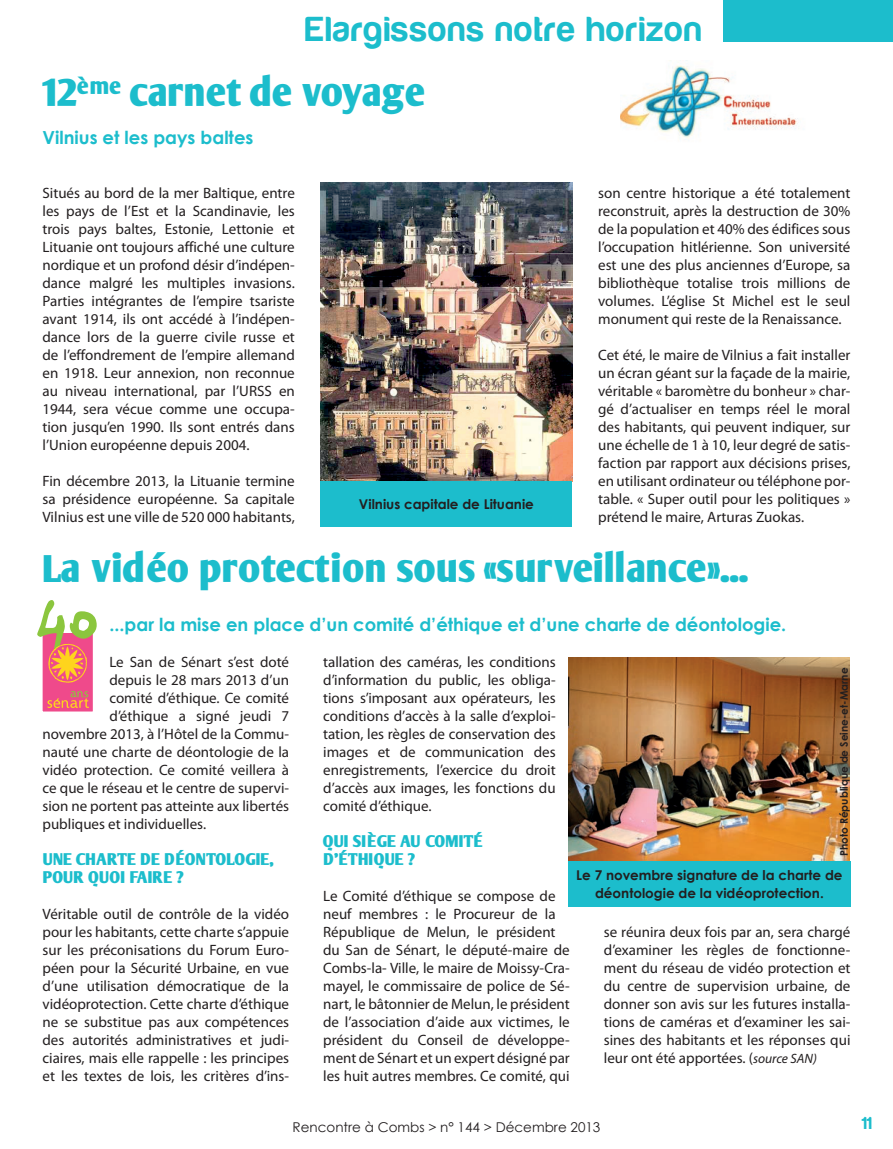
<style>
.page{position:relative;width:893px;height:1149px;background:#fff}
.page>*{position:absolute;margin:0;border:0;box-sizing:border-box;transform-origin:0 0}
.t1{font:700 37.5px "Oli Jo";color:#1cbdcc}
.t2{font:700 37.5px "Oli Jo";letter-spacing:-.035em;color:#1cbdcc}
.t3{font:36px "Harabara";letter-spacing:.05em;color:#1cbdcc}
.t4{font:700 18px "Century Gothic";color:#1cbdcc}
.t5{font:18px "Harabara";color:#1cbdcc}
.t6{font:700 16.5px/18px "Oli Jo";letter-spacing:-.05em;color:#1cbdcc}
.t7{font:15px/18px "Myriad Pro";color:#231f20;text-align:justify}
.t8{font:700 13.5px/18px "Century Gothic";color:#231f20;text-align:center}
.t9{font:13.5px "Century Gothic";color:#231f20}
.t10{font:700 10.5px "Century Gothic";color:#231f20}
.s1{font-style:italic;font-size:13.5px}
</style>
<div class="page">
<div style="left:724px;top:0;width:169px;height:42px;background:#1cbdcc"></div>
<img style="left:621px;top:65px;width:177px;height:73px">
<div style="left:42px;top:632px;width:52px;height:80px;background:#ef4a8b"></div>
<div style="left:41px;top:631px;width:54px;height:82px;border:2px solid #fff"></div>
<svg style="left:47px;top:691px;width:42px;height:16px"></svg>
<svg style="left:37px;top:600px;width:60px;height:82px"></svg>
<img style="left:320px;top:183px;width:252px;height:298px">
<div style="left:320px;top:481px;width:252px;height:45px;background:#1cbdcc"></div>
<img style="left:568px;top:657px;width:281px;height:203px">
<div style="left:568px;top:860px;width:282px;height:46px;background:#1cbdcc"></div>
<h2 class="t3" style="left:305px;top:11px;width:398px">Elargissons notre horizon</h2>
<h1 class="t2" style="left:43px;top:71px;width:384px">12<sup>ème</sup> carnet de voyage</h1>
<p class="t4" style="left:43px;top:124px;width:212px">Vilnius et les pays baltes</p>
<p class="t7" style="left:43px;top:184px;width:254px">Situés au bord de la mer Baltique, entre les pays de l’Est et la Scandinavie, les trois pays baltes, Estonie, Lettonie et Lituanie ont toujours affiché une culture nordique et un profond désir d’indépen&shy;dance malgré les multiples invasions.<br>Parties intégrantes de l’empire tsariste avant 1914, ils ont accédé à l’indépen&shy;dance lors de la guerre civile russe et de l’effondrement de l’empire allemand en 1918. Leur annexion, non reconnue au niveau international, par l’URSS en 1944, sera vécue comme une occupa&shy;tion jusqu’en 1990. Ils sont entrés dans l’Union européenne depuis 2004.</p>
<p class="t7" style="left:43px;top:472px;width:254px">Fin décembre 2013, la Lituanie termine sa présidence européenne. Sa capitale Vilnius est une ville de 520 000 habitants,</p>
<p class="t7" style="left:598px;top:184px;width:254px">son centre historique a été totalement reconstruit, après la destruction de 30% de la population et 40% des édifices sous l’occupation hitlérienne. Son université est une des plus anciennes d’Europe, sa bibliothèque totalise trois millions de volumes. L’église St Michel est le seul monument qui reste de la Renaissance.</p>
<p class="t7" style="left:598px;top:346px;width:254px">Cet été, le maire de Vilnius a fait installer un écran géant sur la façade de la mairie, véritable « baromètre du bonheur » char&shy;gé d’actualiser en temps réel le moral des habitants, qui peuvent indiquer, sur une échelle de 1 à 10, leur degré de satis&shy;faction par rapport aux décisions prises, en utilisant ordinateur ou téléphone por&shy;table. « Super outil pour les politiques » prétend le maire, Arturas Zuokas.</p>
<h1 class="t1" style="left:43px;top:546px;width:708px">La vidéo protection sous «surveillance»...</h1>
<p class="t8" style="left:359px;top:494px;width:176px">Vilnius capitale de Lituanie</p>
<p class="t4" style="left:109px;top:610px;width:678px">...par la mise en place d’un comité d’éthique et d’une charte de déontologie.</p>
<p class="t7" style="left:109px;top:652px;width:181px">Le San de Sénart s’est doté</p>
<p class="t7" style="left:109px;top:670px;width:181px">depuis le 28 mars 2013 d’un</p>
<p class="t7" style="left:109px;top:688px;width:181px">comité d’éthique. Ce comité</p>
<p class="t7" style="left:109px;top:706px;width:181px">d’éthique a signé jeudi 7</p>
<p class="t7" style="left:43px;top:724px;width:248px">novembre 2013, à l’Hôtel de la Commu-</p>
<p class="t7" style="left:43px;top:742px;width:248px">nauté une charte de déontologie de la</p>
<p class="t7" style="left:43px;top:760px;width:248px">vidéo protection. Ce comité veillera à</p>
<p class="t7" style="left:43px;top:778px;width:248px">ce que le réseau et le centre de supervi-</p>
<p class="t7" style="left:43px;top:796px;width:248px">sion ne portent pas atteinte aux libertés</p>
<p class="t7" style="left:43px;top:814px;width:165px">publiques et individuelles.</p>
<p class="t6" style="left:43px;top:849px;width:233px">UNE CHARTE DE DÉONTOLOGIE,<br>POUR QUOI FAIRE ?</p>
<p class="t7" style="left:43px;top:904px;width:248px">Véritable outil de contrôle de la vidéo pour les habitants, cette charte s’appuie sur les préconisations du Forum Euro&shy;péen pour la Sécurité Urbaine, en vue d’une utilisation démocratique de la vidéoprotection. Cette charte d’éthique ne se substitue pas aux compétences des autorités administratives et judi&shy;ciaires, mais elle rappelle : les principes et les textes de lois, les critères d’ins-</p>
<p class="t7" style="left:323px;top:652px;width:234px">tallation des caméras, les conditions d’information du public, les obliga&shy;tions s’imposant aux opérateurs, les conditions d’accès à la salle d’exploi&shy;tation, les règles de conservation des images et de communication des enregistrements, l’exercice du droit d’accès aux images, les fonctions du comité d’éthique.</p>
<p class="t6" style="left:323px;top:831px;width:161px">QUI SIÈGE AU COMITÉ<br>D’ÉTHIQUE ?</p>
<p class="t7" style="left:323px;top:886px;width:248px;text-align:left">Le Comité d’éthique se compose de neuf membres : le Procureur de la République de Melun, le président du San de Sénart, le député-maire de Combs-la- Ville, le maire de Moissy-Cra&shy;mayel, le commissaire de police de Sé&shy;nart, le bâtonnier de Melun, le président de l’association d’aide aux victimes, le président du Conseil de développe&shy;ment de Sénart et un expert désigné par les huit autres membres. Ce comité, qui</p>
<p class="t10" style="left:836px;top:855px;width:190px;rotate:-90deg">Photo République de Seine-et-Marne</p>
<p class="t8" style="left:576px;top:864px;width:268px">Le 7 novembre signature de la charte de déontologie de la vidéoprotection.</p>
<p class="t7" style="left:604px;top:922px;width:248px">se réunira deux fois par an, sera chargé d’examiner les règles de fonctionne&shy;ment du réseau de vidéo protection et du centre de supervision urbaine, de donner son avis sur les futures installa&shy;tions de caméras et d’examiner les sai&shy;sines des habitants et les réponses qui leur ont été apportées. (<span class="s1">source SAN)</span></p>
<p class="t9" style="left:293px;top:1117px;width:309px">Rencontre à Combs &gt; n° 144 &gt; Décembre 2013</p>
<p class="t5" style="left:862px;top:1113px;width:11px">11</p>
</div>
